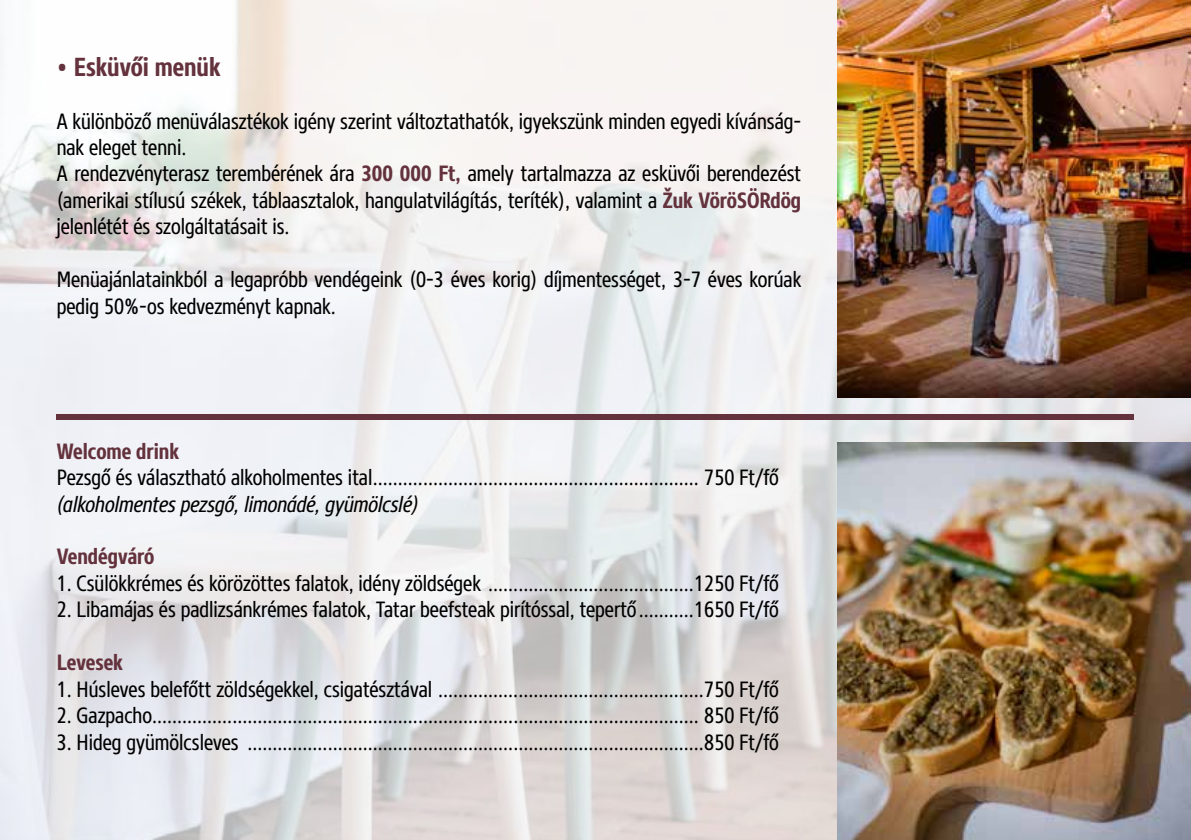
<style>
.page{position:relative;width:1191px;height:840px;background:#fff}
.page>*{position:absolute;margin:0;border:0;box-sizing:border-box;transform-origin:0 0}
.t1{font:700 26px "Core Sans N67 Cn";color:#64323d}
.t2{font:22px/26.4px "Core Sans N47 Cn";color:#000}
.t3{font:italic 22px "Core Sans N47 Cn";color:#000}
.t4{font:700 22px "Core Sans N67 Cn";color:#64323d}
.s1{font-family:"Core Sans N67 Cn";font-weight:700;color:#64323d}
</style>
<div class="page">
<img style="left:0;top:0;width:1191px;height:839px">
<img style="left:837px;top:442px;width:354px;height:397px">
<div style="left:57px;top:414px;width:1077px;height:6px;background:#64323d"></div>
<img style="left:837px;top:0;width:354px;height:397px">
<p class="t1" style="left:57px;top:50px;width:165px">• Esküvői menük</p>
<p class="t2" style="left:57px;top:108px;width:746px">A különböző menüválasztékok igény szerint változtathatók, igyekszünk minden egyedi kívánság&shy;nak eleget tenni.<br>A rendezvényterasz terembérének ára <span class="s1">300 000 Ft,</span> amely tartalmazza az esküvői berendezést (amerikai stílusú székek, táblaasztalok, hangulatvilágítás, teríték), valamint a <span class="s1">Žuk VöröSÖRdög </span>jelenlétét és szolgáltatásait is.</p>
<p class="t2" style="left:57px;top:266px;width:746px">Menüajánlatainkból a legapróbb vendégeink (0-3 éves korig) díjmentességet, 3-7 éves korúak pedig 50%-os kedvezményt kapnak.</p>
<p class="t4" style="left:57px;top:436px;width:124px">Welcome drink</p>
<p class="t2" style="left:57px;top:464px;width:723px">Pezsgő és választható alkoholmentes ital................................................................. 750 Ft/fő</p>
<p class="t3" style="left:57px;top:489px;width:363px">(alkoholmentes pezsgő, limonádé, gyümölcslé)</p>
<p class="t4" style="left:57px;top:542px;width:99px">Vendégváró</p>
<p class="t2" style="left:57px;top:569px;width:723px">1. Csülökkrémes és körözöttes falatok, idény zöldségek .........................................1250 Ft/fő</p>
<p class="t2" style="left:57px;top:596px;width:723px">2. Libamájas és padlizsánkrémes falatok, Tatar beefsteak pirítóssal, tepertő...........1650 Ft/fő</p>
<p class="t4" style="left:57px;top:648px;width:68px">Levesek</p>
<p class="t2" style="left:57px;top:675px;width:723px">1. Húsleves belefőtt zöldségekkel, csigatésztával .....................................................750 Ft/fő</p>
<p class="t2" style="left:57px;top:701px;width:723px">2. Gazpacho............................................................................................................. 850 Ft/fő</p>
<p class="t2" style="left:57px;top:728px;width:723px">3. Hideg gyümölcsleves ...........................................................................................850 Ft/fő</p>
</div>
